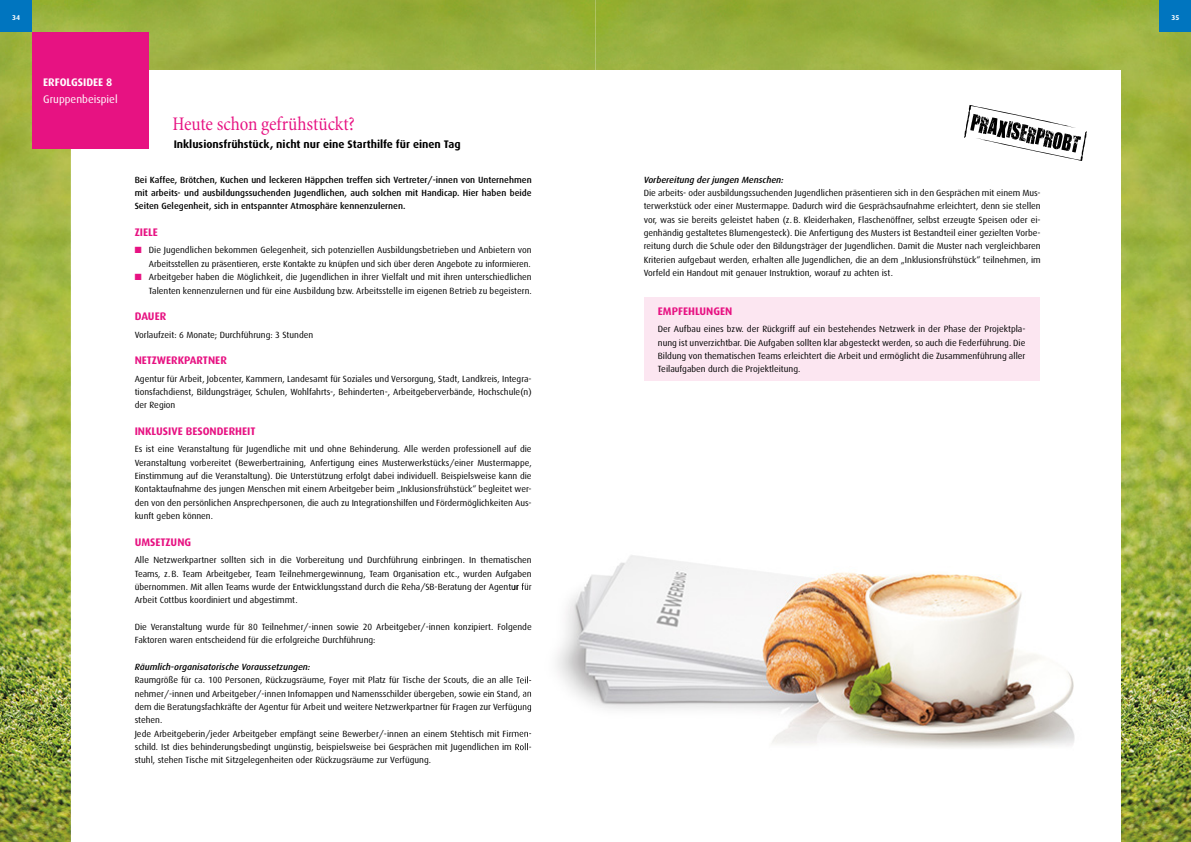
<style>
.page{position:relative;width:1191px;height:842px;background:#fff}
.page>*{position:absolute;margin:0;border:0;box-sizing:border-box;transform-origin:0 0}
.t1{font:condensed 19.5px "Minion";letter-spacing:-.01em;color:#e71282}
.t2{font:700 11px "Dax";color:#e71282}
.t3{font:700 11px "Dax";color:#000}
.t4{font:11px "Dax";color:#fff}
.t5{font:700 11px "Dax";color:#fff}
.t6{font:9px/13.3px "Dax";color:#000;text-align:justify}
.t7{font:500 9px/13.3px "Dax";color:#000;text-align:justify}
.t8{font:700 7px "Dax";color:#fff}
.s1{color:#e71282}
.s2{font-weight:500;font-style:italic}
</style>
<div class="page">
<img style="left:0;top:0;width:1191px;height:842px">
<div style="left:1159px;top:0;width:32px;height:32px;background:#0075bf"></div>
<div style="left:71px;top:71px;width:1049px;height:771px;background:#fff"></div>
<svg style="left:964px;top:105px;width:123px;height:56px"></svg>
<div style="left:0;top:0;width:32px;height:32px;background:#0075bf"></div>
<div style="left:32px;top:32px;width:116px;height:116px;background:#e71282"></div>
<img style="left:514px;top:555px;width:561px;height:193px">
<img style="left:513px;top:583px;width:18px;height:9px">
<img style="left:514px;top:676px;width:17px;height:9px">
<img style="left:513px;top:689px;width:18px;height:10px">
<img style="left:513px;top:703px;width:18px;height:9px">
<img style="left:513px;top:730px;width:18px;height:9px">
<img style="left:514px;top:743px;width:17px;height:8px">
<div style="left:643px;top:298px;width:396px;height:83px;background:#fce6f1"></div>
<p class="t8" style="left:12px;top:13px;width:9px">34</p>
<p class="t8" style="left:1171px;top:13px;width:9px">35</p>
<h1 class="t5" style="left:43px;top:76px;width:71px">ERFOLGSIDEE 8</h1>
<h2 class="t4" style="left:43px;top:93px;width:76px">Gruppenbeispiel</h2>
<h3 class="t1" style="left:173px;top:114px;width:183px">Heute schon gefrühstückt?</h3>
<h4 class="t3" style="left:174px;top:138px;width:288px">Inklusionsfrühstück, nicht nur eine Starthilfe für einen Tag</h4>
<p class="t7" style="left:135px;top:173px;width:398px">Bei Kaffee, Brötchen, Kuchen und leckeren Häppchen treffen sich Vertreter/-innen von Unternehmen mit arbeits- und ausbildungssuchenden Jugendlichen, auch solchen mit Handicap. Hier haben beide Seiten Gelegenheit, sich in entspannter Atmosphäre kennenzulernen.</p>
<h4 class="t2" style="left:135px;top:226px;width:25px">ZIELE</h4>
<p class="t6" style="left:135px;top:244px;width:398px;text-align:right"><span class="s1">■</span> Die Jugendlichen bekommen Gelegenheit, sich potenziellen Ausbildungsbetrieben und Anbietern von<br>Arbeitsstellen zu präsentieren, erste Kontakte zu knüpfen und sich über deren Angebote zu informieren.</p>
<p class="t6" style="left:135px;top:270px;width:398px;text-align:right"><span class="s1">■</span> Arbeitgeber haben die Möglichkeit, die Jugendlichen in ihrer Vielfalt und mit ihren unterschiedlichen<br>Talenten kennenzulernen und für eine Ausbildung bzw. Arbeitsstelle im eigenen Betrieb zu begeistern.</p>
<h4 class="t2" style="left:135px;top:310px;width:33px">DAUER</h4>
<p class="t6" style="left:135px;top:328px;width:180px">Vorlaufzeit: 6 Monate; Durchführung: 3 Stunden</p>
<h4 class="t2" style="left:135px;top:354px;width:94px">NETZWERKPARTNER</h4>
<p class="t6" style="left:135px;top:372px;width:398px">Agentur für Arbeit, Jobcenter, Kammern, Landesamt für Soziales und Versorgung, Stadt, Landkreis, Integra&shy;tionsfachdienst, Bildungsträger, Schulen, Wohlfahrts-, Behinderten-, Arbeitgeberverbände, Hochschule(n) der Region</p>
<h4 class="t2" style="left:135px;top:425px;width:122px">INKLUSIVE BESONDERHEIT</h4>
<p class="t6" style="left:135px;top:443px;width:398px">Es ist eine Veranstaltung für Jugendliche mit und ohne Behinderung. Alle werden professionell auf die Veranstaltung vorbereitet (Bewerbertraining, Anfertigung eines Musterwerkstücks/einer Mustermappe, Einstimmung auf die Veranstaltung). Die Unterstützung erfolgt dabei individuell. Beispielsweise kann die Kontaktaufnahme des jungen Menschen mit einem Arbeitgeber beim „Inklusionsfrühstück“ begleitet wer&shy;den von den persönlichen Ansprechpersonen, die auch zu Integrationshilfen und Fördermöglichkeiten Aus&shy;kunft geben können.</p>
<h4 class="t2" style="left:135px;top:536px;width:58px">UMSETZUNG</h4>
<p class="t6" style="left:135px;top:553px;width:398px">Alle Netzwerkpartner sollten sich in die Vorbereitung und Durchführung einbringen. In thematischen Teams, z. B. Team Arbeitgeber, Team Teilnehmergewinnung, Team Organisation etc., wurden Aufgaben übernommen. Mit allen Teams wurde der Entwicklungsstand durch die Reha/SB-Beratung der Agentur für Arbeit Cottbus koordiniert und abgestimmt.</p>
<p class="t6" style="left:135px;top:620px;width:398px">Die Veranstaltung wurde für 80 Teilnehmer/-innen sowie 20 Arbeitgeber/-innen konzipiert. Folgende<br>Faktoren waren entscheidend für die erfolgreiche Durchführung:</p>
<p class="t6" style="left:135px;top:660px;width:398px;text-align:left"><span class="s2">Räumlich-organisatorische Voraussetzungen:<br></span>Raumgröße für ca. 100 Personen, Rückzugsräume, Foyer mit Platz für Tische der Scouts, die an alle Teil&shy;nehmer/-innen und Arbeitgeber/-innen Infomappen und Namensschilder übergeben, sowie ein Stand, an dem die Beratungsfachkräfte der Agentur für Arbeit und weitere Netzwerkpartner für Fragen zur Verfügung stehen.<br>Jede Arbeitgeberin/jeder Arbeitgeber empfängt seine Bewerber/-innen an einem Stehtisch mit Firmen&shy;schild. Ist dies behinderungsbedingt ungünstig, beispielsweise bei Gesprächen mit Jugendlichen im Roll&shy;stuhl, stehen Tische mit Sitzgelegenheiten oder Rückzugsräume zur Verfügung.</p>
<p class="t6" style="left:643px;top:173px;width:398px;text-align:left"><span class="s2">Vorbereitung der jungen Menschen:<br></span>Die arbeits- oder ausbildungssuchenden Jugendlichen präsentieren sich in den Gesprächen mit einem Mus&shy;terwerkstück oder einer Mustermappe. Dadurch wird die Gesprächsaufnahme erleichtert, denn sie stellen vor, was sie bereits geleistet haben (z. B. Kleiderhaken, Flaschenöffner, selbst erzeugte Speisen oder ei&shy;genhändig gestaltetes Blumengesteck). Die Anfertigung des Musters ist Bestandteil einer gezielten Vorbe&shy;reitung durch die Schule oder den Bildungsträger der Jugendlichen. Damit die Muster nach vergleichbaren Kriterien aufgebaut werden, erhalten alle Jugendlichen, die an dem „Inklusionsfrühstück“ teilnehmen, im Vorfeld ein Handout mit genauer Instruktion, worauf zu achten ist.</p>
<h1 class="t2" style="left:658px;top:305px;width:76px">EMPFEHLUNGEN</h1>
<p class="t6" style="left:658px;top:323px;width:369px">Der Aufbau eines bzw. der Rückgriff auf ein bestehendes Netzwerk in der Phase der Projektpla&shy;nung ist unverzichtbar. Die Aufgaben sollten klar abgesteckt werden, so auch die Federführung. Die Bildung von thematischen Teams erleichtert die Arbeit und ermöglicht die Zusammenführung aller Teilaufgaben durch die Projektleitung.</p>
</div>
